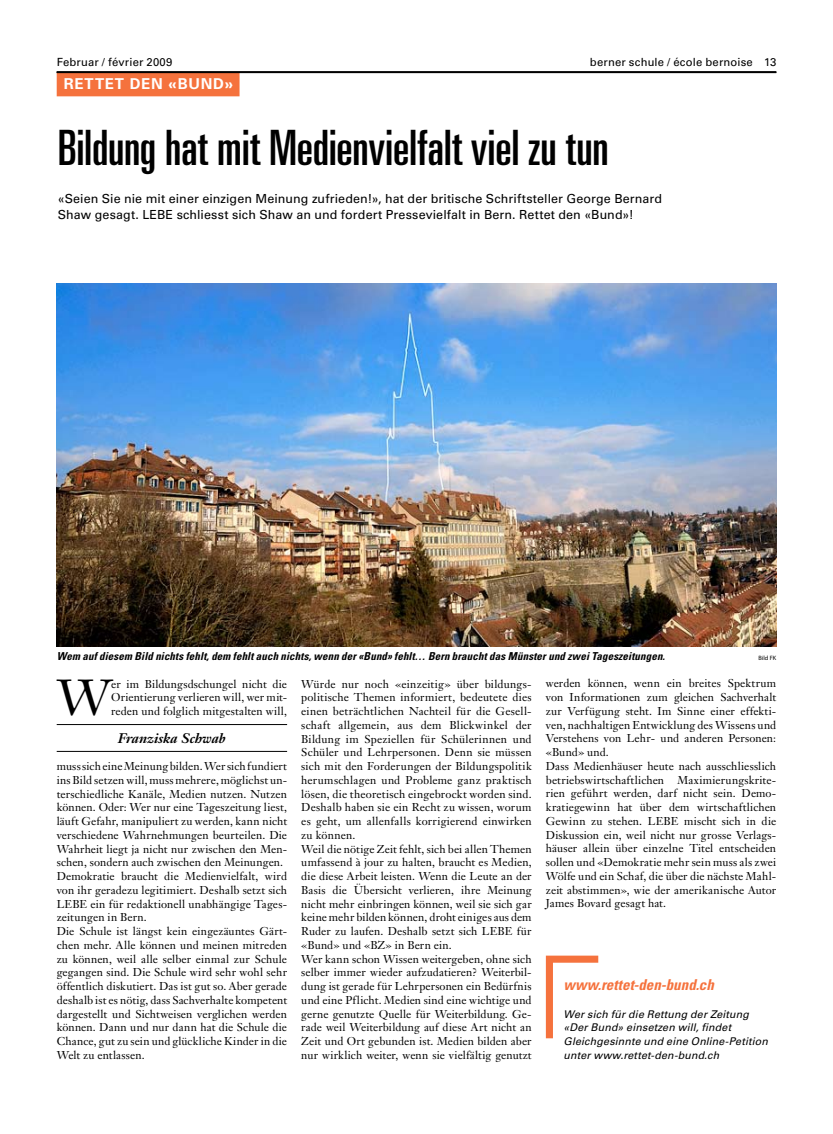
<style>
.page{position:relative;width:833px;height:1134px;background:#fff}
.page>*{position:absolute;margin:0;border:0;box-sizing:border-box;transform-origin:0 0}
.t1{font:49.88px "Janson Text LT Std";color:#000}
.t2{font:ultra-condensed 48.75px "Univers LT Std";letter-spacing:-.005em;color:#000}
.t3{font:italic 700 condensed 15px "Univers LT Std";color:#f5723d}
.t4{font:700 15px "Univers LT Std";letter-spacing:.055em;color:#fff}
.t5{font:italic 700 13.75px "Janson Text LT Std";color:#000}
.t6{font:12.5px/16.2px "Univers LT Std";letter-spacing:.01em;color:#000}
.t7{font:11.25px/13.8px "Janson Text LT Std";letter-spacing:.01em;color:#000}
.t8{font:11.25px "Univers LT Std";letter-spacing:.015em;color:#000}
.t9{font:italic 700 condensed 11px "Univers LT Std";letter-spacing:.01em;color:#000}
.t10{font:italic 10.62px/13.8px "Univers LT Std";letter-spacing:.01em;color:#000}
.t11{font:6.25px "Myriad Pro";letter-spacing:.015em;color:#000}
</style>
<div class="page">
<div style="left:57px;top:73px;width:182px;height:23px;background:#f5723d"></div>
<hr style="left:57px;top:72px;width:719px;height:1px;background:#000">
<hr style="left:57px;top:724px;width:230px;height:1px;background:#000">
<hr style="left:57px;top:751px;width:230px;height:1px;background:#000">
<svg style="left:545px;top:955px;width:54px;height:84px"></svg>
<img style="left:57px;top:283px;width:719px;height:363px">
<p class="t8" style="left:57px;top:56px;width:117px">Februar / février 2009</p>
<p class="t8" style="left:590px;top:56px;width:188px">berner schule / école bernoise 13</p>
<h3 class="t4" style="left:64px;top:75px;width:171px">RETTET DEN «BUND»</h3>
<h2 class="t2" style="left:58px;top:120px;width:552px">Bildung hat mit Medienvielfalt viel zu tun</h2>
<p class="t6" style="left:58px;top:190px;width:605px">«Seien Sie nie mit einer einzigen Meinung zufrieden!», hat der britische Schriftsteller George Bernard<br>Shaw gesagt. LEBE schliesst sich Shaw an und fordert Pressevielfalt in Bern. Rettet den «Bund»!</p>
<p class="t9" style="left:57px;top:649px;width:610px">Wem auf diesem Bild nichts fehlt, dem fehlt auch nichts, wenn der «Bund» fehlt… Bern braucht das Münster und zwei Tageszeitungen.</p>
<p class="t11" style="left:758px;top:654px;width:19px">Bild FK</p>
<h1 class="t1" style="left:57px;top:666px;width:56px">W</h1>
<p class="t7" style="left:111px;top:677px;width:177px;text-align:justify">er im Bildungsdschungel nicht die Orientierung verlieren will, wer mit&shy;reden und folglich mitgestalten will,</p>
<p class="t5" style="left:118px;top:729px;width:109px">Franziska Schwab</p>
<p class="t7" style="left:57px;top:759px;width:232px">muss sich eine Meinung bilden. Wer sich fundiert ins Bild setzen will, muss mehrere, möglichst un&shy;terschiedliche Kanäle, Medien nutzen. Nutzen können. Oder: Wer nur eine Tageszeitung liest, läuft Gefahr, manipuliert zu werden, kann nicht verschiedene Wahrnehmungen beurteilen. Die Wahrheit liegt ja nicht nur zwischen den Men&shy;schen, sondern auch zwischen den Meinungen.<br>Demokratie braucht die Medienvielfalt, wird von ihr geradezu legitimiert. Deshalb setzt sich LEBE ein für redaktionell unabhängige Tages&shy;zeitungen in Bern.<br>Die Schule ist längst kein eingezäuntes Gärt&shy;chen mehr. Alle können und meinen mitreden zu können, weil alle selber einmal zur Schule gegangen sind. Die Schule wird sehr wohl sehr öffentlich diskutiert. Das ist gut so. Aber gerade deshalb ist es nötig, dass Sachverhalte kompetent dargestellt und Sichtweisen verglichen werden können. Dann und nur dann hat die Schule die Chance, gut zu sein und glückliche Kinder in die Welt zu entlassen.</p>
<p class="t7" style="left:301px;top:677px;width:232px">Würde nur noch «einzeitig» über bildungs&shy;politische Themen informiert, bedeutete dies einen beträchtlichen Nachteil für die Gesell&shy;schaft allgemein, aus dem Blickwinkel der Bildung im Speziellen für Schülerinnen und Schüler und Lehrpersonen. Denn sie müssen sich mit den Forderungen der Bildungspolitik herumschlagen und Probleme ganz praktisch lösen, die theoretisch eingebrockt worden sind.<br>Deshalb haben sie ein Recht zu wissen, worum es geht, um allenfalls korrigierend einwirken zu können.<br>Weil die nötige Zeit fehlt, sich bei allen Themen umfassend à jour zu halten, braucht es Medien, die diese Arbeit leisten. Wenn die Leute an der Basis die Übersicht verlieren, ihre Meinung nicht mehr einbringen können, weil sie sich gar keine mehr bilden können, droht einiges aus dem Ruder zu laufen. Deshalb setzt sich LEBE für «Bund» und «BZ» in Bern ein.<br>Wer kann schon Wissen weitergeben, ohne sich selber immer wieder aufzudatieren? Weiterbil&shy;dung ist gerade für Lehrpersonen ein Bedürfnis und eine Pflicht. Medien sind eine wichtige und gerne genutzte Quelle für Weiterbildung. Ge&shy;rade weil Weiterbildung auf diese Art nicht an Zeit und Ort gebunden ist. Medien bilden aber nur wirklich weiter, wenn sie vielfältig genutzt</p>
<p class="t7" style="left:546px;top:677px;width:232px">werden können, wenn ein breites Spektrum von Informationen zum gleichen Sachverhalt zur Verfügung steht. Im Sinne einer effekti&shy;ven, nachhaltigen Entwicklung des Wissens und Verstehens von Lehr- und anderen Personen: «Bund» und.<br>Dass Medienhäuser heute nach ausschliesslich betriebswirtschaftlichen Maximierungskrite&shy;rien geführt werden, darf nicht sein. Demo&shy;kratiegewinn hat über dem wirtschaftlichen Gewinn zu stehen. LEBE mischt sich in die Diskussion ein, weil nicht nur grosse Verlags&shy;häuser allein über einzelne Titel entscheiden sollen und «Demokratie mehr sein muss als zwei Wölfe und ein Schaf, die über die nächste Mahl&shy;zeit abstimmen», wie der amerikanische Autor James Bovard gesagt hat.</p>
<h3 class="t3" style="left:563px;top:975px;width:152px">www.rettet-den-bund.ch</h3>
<p class="t10" style="left:563px;top:1007px;width:206px">Wer sich für die Rettung der Zeitung «Der Bund» einsetzen will, findet Gleichgesinnte und eine Online-Petition unter www.rettet-den-bund.ch</p>
</div>
